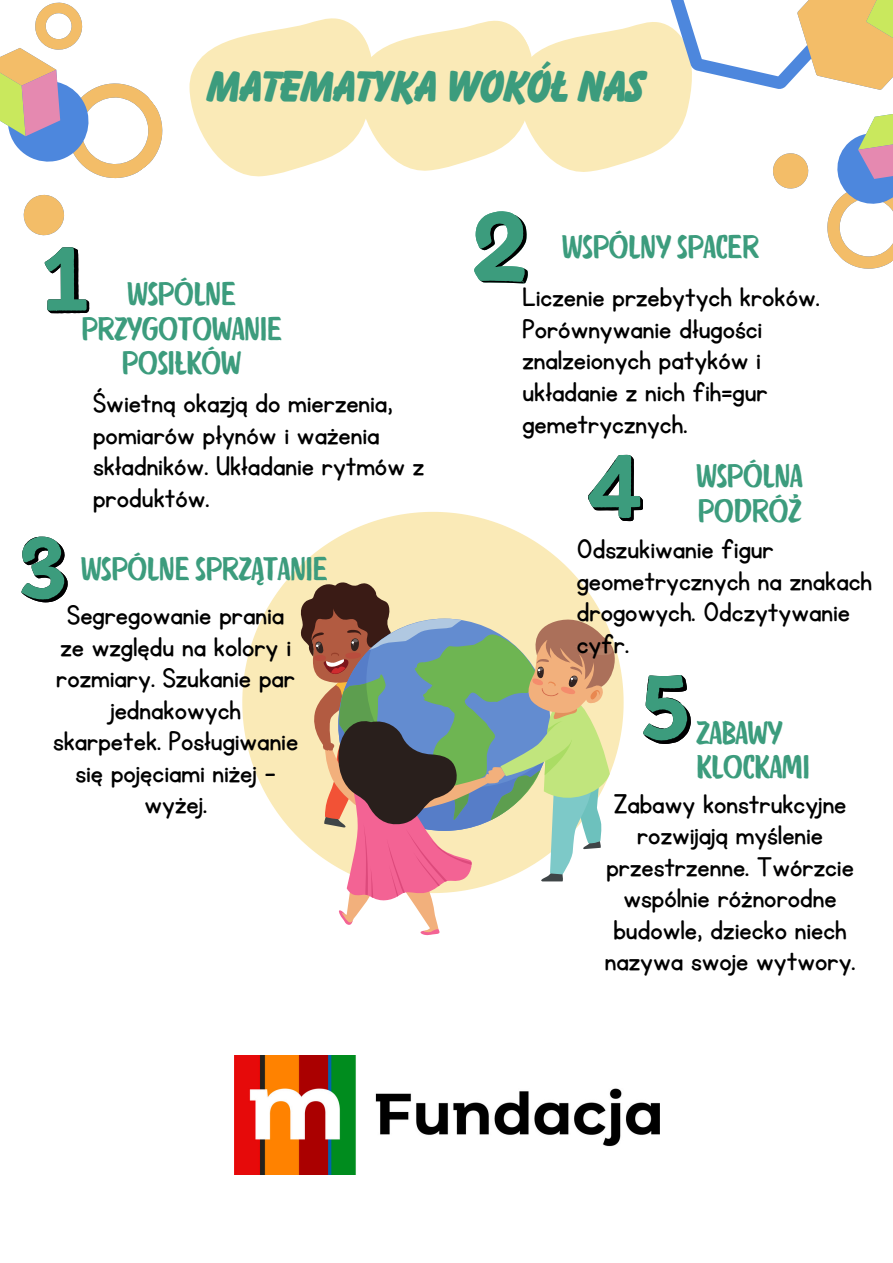
<style>
.page{position:relative;width:893px;height:1263px;background:#fff}
.page>*{position:absolute;margin:0;border:0;box-sizing:border-box;transform-origin:0 0}
.t1{font:700 expanded 46.58px "Balloon D";letter-spacing:-.03em;color:#3c9c7d}
.t2{font:32.17px/34.3px "Quotes Caps";color:#3c9c7d}
.t3{font:31.5px/31.5px "KG Primary Penmanship";color:#000}
</style>
<div class="page">
<svg style="left:242px;top:512px;width:338px;height:326px;fill:#faeab7"></svg>
<svg style="left:21px;top:536px;width:47px;height:66px"></svg>
<svg style="left:588px;top:455px;width:55px;height:66px"></svg>
<svg style="left:299px;top:581px;width:324px;height:355px"></svg>
<svg style="left:643px;top:675px;width:48px;height:69px"></svg>
<div style="left:567px;top:30px;width:48px;height:142px;background:#faeab7"></div>
<svg style="left:408px;top:20px;width:159px;height:151px;fill:#faeab7"></svg>
<svg style="left:189px;top:18px;width:219px;height:159px;fill:#faeab7"></svg>
<svg style="left:474px;top:211px;width:54px;height:72px"></svg>
<svg style="left:89px;top:83px;width:74px;height:227px"></svg>
<svg style="left:0;top:2px;width:89px;height:312px"></svg>
<div style="left:615px;top:27px;width:14px;height:139px;background:#faeab7"></div>
<svg style="left:629px;top:0;width:264px;height:269px"></svg>
<svg style="left:679px;top:0;width:214px;height:197px"></svg>
<img style="left:234px;top:1055px;width:425px;height:120px">
<p class="t1" style="left:207px;top:71px;width:440px">MATEMATYKA WOKÓŁ NAS</p>
<p class="t2" style="left:81px;top:277px;width:202px;text-align:center">WSPÓLNE<br>PRZYGOTOWANIE<br>POSIŁKÓW</p>
<p class="t3" style="left:93px;top:388px;width:333px">Świetną okazją do mierzenia, pomiarów płynów i ważenia składników. Układanie rytmów z produktów.</p>
<p class="t2" style="left:81px;top:551px;width:248px">WSPÓLNE SPRZĄTANIE</p>
<p class="t3" style="left:53px;top:600px;width:247px;text-align:center">Segregowanie prania ze względu na kolory i rozmiary. Szukanie par jednakowych skarpetek. Posługiwanie się pojęciami niżej - wyżej.</p>
<p class="t2" style="left:562px;top:229px;width:198px">WSPÓLNY SPACER</p>
<p class="t3" style="left:522px;top:283px;width:299px">Liczenie przebytych kroków.<br>Porównywanie długości znalzeionych patyków i układanie z nich fih=gur gemetrycznych.</p>
<h1 class="t2" style="left:696px;top:459px;width:107px">WSPÓLNA<br>PODRÓŻ</h1>
<p class="t3" style="left:577px;top:534px;width:297px">Odszukiwanie figur geometrycznych na znakach drogowych. Odczytywanie cyfr.</p>
<p class="t2" style="left:696px;top:716px;width:115px;line-height:34.1px">ZABAWY<br>KLOCKAMI</p>
<p class="t3" style="left:605px;top:789px;width:252px;text-align:center">Zabawy konstrukcyjne rozwijają myślenie przestrzenne. Twórzcie wspólnie różnorodne budowle, dziecko niech nazywa swoje wytwory.</p>
</div>
